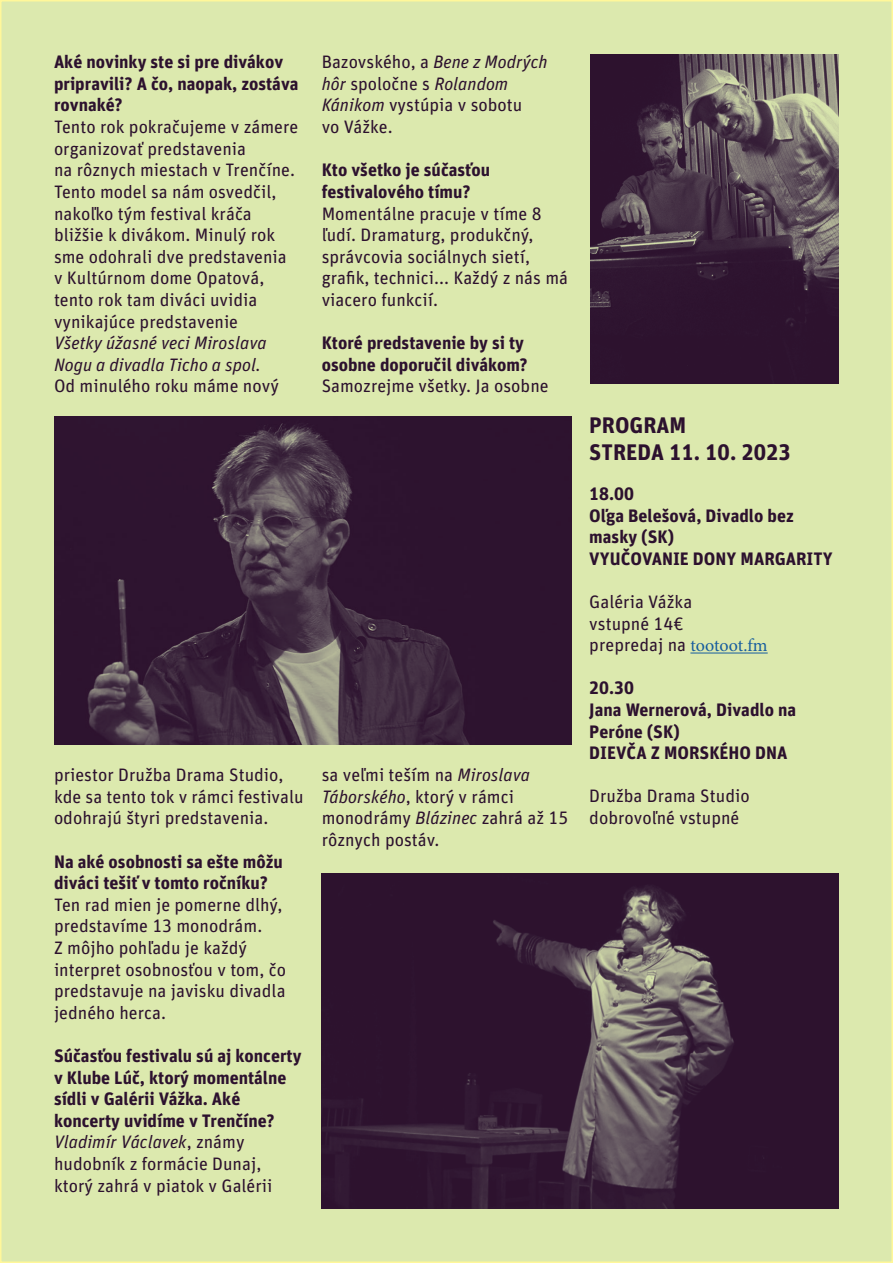
<style>
.page{position:relative;width:893px;height:1263px;background:#fff}
.page>*{position:absolute;margin:0;border:0;box-sizing:border-box;transform-origin:0 0}
.t1{font:700 22.5px "FF Unit Pro";color:#2c112e}
.t2{font:18px/21.6px "FF Unit Pro";color:#2c112e}
.t3{font:700 18px/21.6px "FF Unit Pro";color:#2c112e}
.s1{font-style:italic}
.s2{font-family:"Minion Pro";color:#175d9e}
</style>
<div class="page">
<div style="left:1px;top:1px;width:891px;height:1261px;background:#dce9ae"></div>
<hr style="left:690px;top:652px;width:78px;height:1px;background:#175d9e">
<img style="left:321px;top:873px;width:518px;height:336px">
<img style="left:54px;top:417px;width:517px;height:328px">
<img style="left:590px;top:54px;width:249px;height:329px">
<p class="t3" style="left:54px;top:50px;width:246px">Aké novinky ste si pre divákov pripravili? A čo, naopak, zostáva rovnaké?</p>
<p class="t2" style="left:54px;top:115px;width:246px">Tento rok pokračujeme v zámere organizovať predstavenia</p>
<p class="t2" style="left:54px;top:158px;width:242px">na rôznych miestach v Trenčíne.<br>Tento model sa nám osvedčil, nakoľko tým festival kráča bližšie k divákom. Minulý rok sme odohrali dve predstavenia</p>
<p class="t2" style="left:54px;top:266px;width:226px">v Kultúrnom dome Opatová, tento rok tam diváci uvidia vynikajúce predstavenie<br><span class="s1">Všetky úžasné veci Miroslava<br>Nogu a divadla Ticho a spol.<br></span>Od minulého roku máme nový</p>
<p class="t2" style="left:322px;top:50px;width:228px">Bazovského, a <span class="s1">Bene z Modrých hôr</span> spoločne s <span class="s1">Rolandom<br>Kánikom</span> vystúpia v sobotu</p>
<p class="t2" style="left:322px;top:115px;width:73px">vo Vážke.</p>
<p class="t3" style="left:322px;top:158px;width:170px">Kto všetko je súčasťou festivalového tímu?</p>
<p class="t2" style="left:322px;top:202px;width:248px">Momentálne pracuje v tíme 8 ľudí. Dramaturg, produkčný, správcovia sociálnych sietí, grafik, technici... Každý z nás má viacero funkcií.</p>
<p class="t3" style="left:322px;top:331px;width:208px">Ktoré predstavenie by si ty osobne doporučil divákom?</p>
<p class="t2" style="left:322px;top:374px;width:229px">Samozrejme všetky. Ja osobne</p>
<p class="t2" style="left:54px;top:763px;width:251px">priestor Družba Drama Studio, kde sa tento tok v rámci festivalu odohrajú štyri predstavenia.</p>
<p class="t3" style="left:54px;top:849px;width:230px">Na aké osobnosti sa ešte môžu diváci tešiť v tomto ročníku?</p>
<p class="t2" style="left:54px;top:893px;width:234px">Ten rad mien je pomerne dlhý, predstavíme 13 monodrám.<br>Z môjho pohľadu je každý interpret osobnosťou v tom, čo predstavuje na javisku divadla jedného herca.</p>
<p class="t3" style="left:54px;top:1044px;width:249px">Súčasťou festivalu sú aj koncerty v Klube Lúč, ktorý momentálne sídli v Galérii Vážka. Aké koncerty uvidíme v Trenčíne?</p>
<p class="t2" style="left:54px;top:1130px;width:220px"><span class="s1">Vladimír Václavek</span>, známy hudobník z formácie Dunaj, ktorý zahrá v piatok v Galérii</p>
<p class="t2" style="left:322px;top:763px;width:248px">sa veľmi teším na <span class="s1">Miroslava<br>Táborského</span>, ktorý v rámci monodrámy <span class="s1">Blázinec</span> zahrá až 15 rôznych postáv.</p>
<p class="t1" style="left:589px;top:409px;width:98px">PROGRAM</p>
<p class="t1" style="left:589px;top:436px;width:203px">STREDA 11. 10. 2023</p>
<p class="t3" style="left:589px;top:482px;width:46px">18.00</p>
<p class="t3" style="left:589px;top:503px;width:206px">Oľga Belešová, Divadlo bez masky (SK)</p>
<p class="t3" style="left:589px;top:547px;width:245px">VYUČOVANIE DONY MARGARITY</p>
<p class="t2" style="left:589px;top:590px;width:104px">Galéria Vážka</p>
<p class="t2" style="left:589px;top:612px;width:96px">vstupné 14€</p>
<p class="t2" style="left:589px;top:633px;width:180px">prepredaj na <span class="s2">tootoot.fm</span></p>
<p class="t3" style="left:589px;top:676px;width:46px">20.30</p>
<p class="t3" style="left:589px;top:698px;width:208px">Jana Wernerová, Divadlo na<br>Peróne (SK)</p>
<p class="t3" style="left:589px;top:741px;width:200px">DIEVČA Z MORSKÉHO DNA</p>
<p class="t2" style="left:589px;top:784px;width:162px">Družba Drama Studio</p>
<p class="t2" style="left:589px;top:806px;width:152px">dobrovoľné vstupné</p>
</div>
